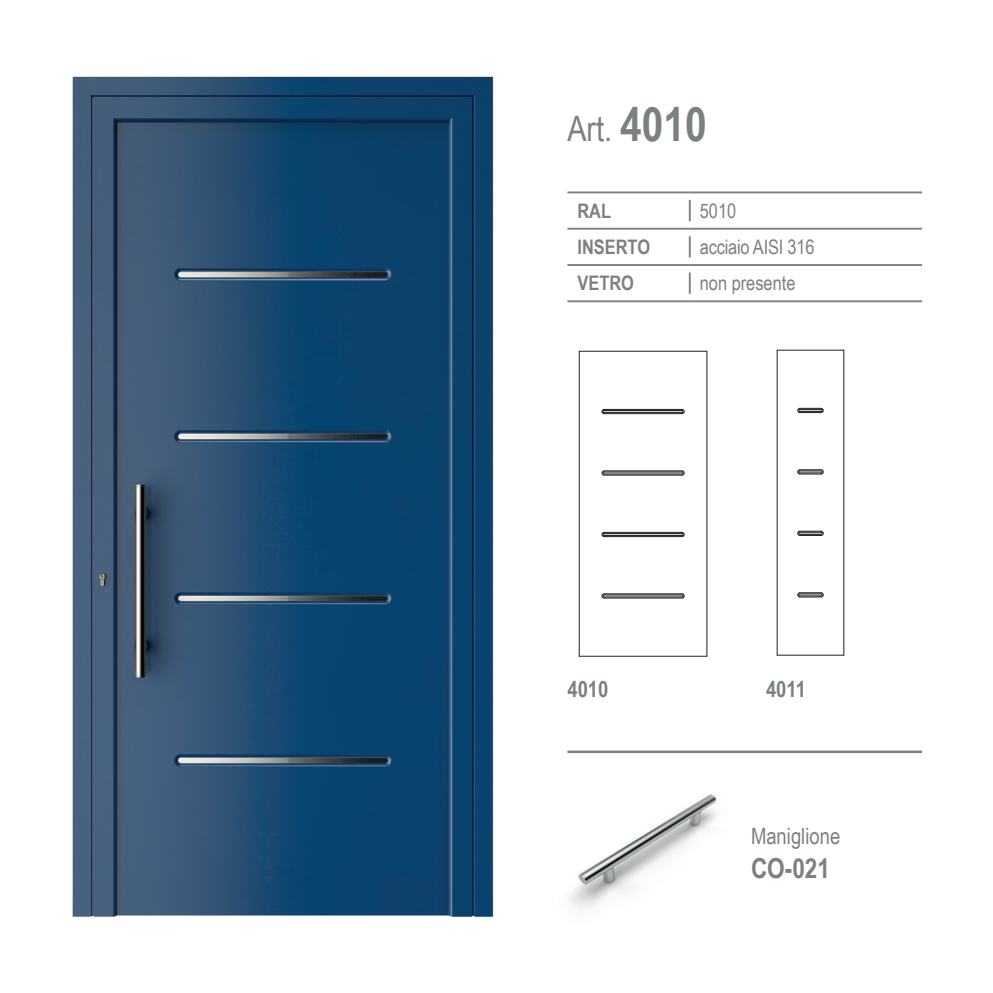
<style>
.page{position:relative;width:993px;height:993px;background:#fff}
.page>*{position:absolute;margin:0;border:0;box-sizing:border-box;transform-origin:0 0}
.t1{font:35px "Arial Narrow";color:#7b8080}
.t2{font:700 27.5px "Arial Narrow";color:#7b8080}
.t3{font:22.5px "Arial Narrow";color:#7b8080}
.t4{font:700 22.5px "Arial Narrow";color:#7b8080}
.t5{font:20px "Arial Narrow";color:#7b8080}
.t6{font:700 20px "Arial Narrow";color:#7b8080}
.s1{font-weight:700;font-size:47.5px}
</style>
<div class="page">
<hr style="left:688px;top:200px;width:2px;height:21px;background:#7b8080">
<hr style="left:567px;top:228px;width:122px;height:1px;background:#7b8080">
<hr style="left:689px;top:228px;width:232px;height:1px;background:#7b8080">
<hr style="left:688px;top:236px;width:2px;height:21px;background:#7b8080">
<hr style="left:567px;top:264px;width:122px;height:2px;background:#7b8080">
<hr style="left:689px;top:264px;width:232px;height:2px;background:#7b8080">
<hr style="left:688px;top:272px;width:2px;height:22px;background:#7b8080">
<hr style="left:567px;top:300px;width:122px;height:2px;background:#7b8080">
<hr style="left:689px;top:300px;width:232px;height:2px;background:#7b8080">
<hr style="left:567px;top:191px;width:122px;height:2px;background:#7b8080">
<hr style="left:689px;top:191px;width:232px;height:2px;background:#7b8080">
<img style="left:568px;top:794px;width:150px;height:116px">
<hr style="left:567px;top:750px;width:354px;height:2px;background:#7b8080">
<div style="left:602px;top:410px;width:81px;height:2px;border:1px solid #231f20"></div>
<div style="left:602px;top:594px;width:81px;height:3px;border:1px solid #231f20"></div>
<div style="left:602px;top:471px;width:81px;height:3px;border:1px solid #231f20"></div>
<div style="left:602px;top:533px;width:81px;height:2px;border:1px solid #231f20"></div>
<hr style="left:579px;top:655px;width:127px;height:1px;background:#231f20">
<hr style="left:578px;top:351px;width:1px;height:305px;background:#231f20">
<hr style="left:706px;top:351px;width:1px;height:305px;background:#231f20">
<hr style="left:579px;top:351px;width:127px;height:1px;background:#231f20">
<hr style="left:604px;top:409px;width:77px;height:1px;background:#231f20">
<hr style="left:604px;top:413px;width:77px;height:1px;background:#231f20">
<svg style="left:601px;top:409px;width:3px;height:5px"></svg>
<svg style="left:681px;top:409px;width:3px;height:5px"></svg>
<hr style="left:604px;top:593px;width:77px;height:1px;background:#231f20">
<hr style="left:604px;top:597px;width:77px;height:1px;background:#231f20">
<svg style="left:601px;top:593px;width:3px;height:5px"></svg>
<svg style="left:681px;top:593px;width:3px;height:5px"></svg>
<hr style="left:604px;top:470px;width:77px;height:1px;background:#231f20">
<hr style="left:604px;top:474px;width:77px;height:1px;background:#231f20">
<svg style="left:601px;top:470px;width:3px;height:5px"></svg>
<svg style="left:681px;top:470px;width:3px;height:5px"></svg>
<hr style="left:604px;top:531px;width:77px;height:1px;background:#231f20">
<hr style="left:604px;top:536px;width:77px;height:1px;background:#231f20">
<svg style="left:601px;top:532px;width:3px;height:5px"></svg>
<svg style="left:681px;top:532px;width:3px;height:5px"></svg>
<hr style="left:776px;top:654px;width:67px;height:1px;background:#231f20">
<hr style="left:776px;top:350px;width:1px;height:305px;background:#231f20">
<hr style="left:776px;top:349px;width:67px;height:1px;background:#231f20">
<svg style="left:797px;top:408px;width:26px;height:5px"></svg>
<svg style="left:797px;top:592px;width:26px;height:5px"></svg>
<svg style="left:797px;top:469px;width:26px;height:5px"></svg>
<svg style="left:797px;top:530px;width:26px;height:6px"></svg>
<hr style="left:843px;top:350px;width:1px;height:305px;background:#231f20">
<div style="left:798px;top:409px;width:24px;height:2px;border:1px solid #231f20"></div>
<div style="left:798px;top:593px;width:24px;height:3px;border:1px solid #231f20"></div>
<div style="left:798px;top:470px;width:24px;height:3px;border:1px solid #231f20"></div>
<div style="left:798px;top:532px;width:24px;height:2px;border:1px solid #231f20"></div>
<img style="left:72px;top:76px;width:422px;height:841px">
<h1 class="t1" style="left:567px;top:103px;width:141px">Art. <span class="s1">4010</span></h1>
<p class="t6" style="left:577px;top:196px;width:35px">RAL</p>
<p class="t5" style="left:699px;top:196px;width:38px">5010</p>
<p class="t6" style="left:577px;top:232px;width:74px">INSERTO</p>
<p class="t5" style="left:699px;top:232px;width:116px">acciaio AISI 316</p>
<p class="t6" style="left:577px;top:268px;width:58px">VETRO</p>
<p class="t5" style="left:699px;top:268px;width:97px">non presente</p>
<p class="t4" style="left:567px;top:672px;width:43px">4010</p>
<p class="t4" style="left:765px;top:672px;width:42px">4011</p>
<p class="t3" style="left:750px;top:819px;width:91px">Maniglione</p>
<h2 class="t2" style="left:750px;top:846px;width:80px">CO-021</h2>
</div>
